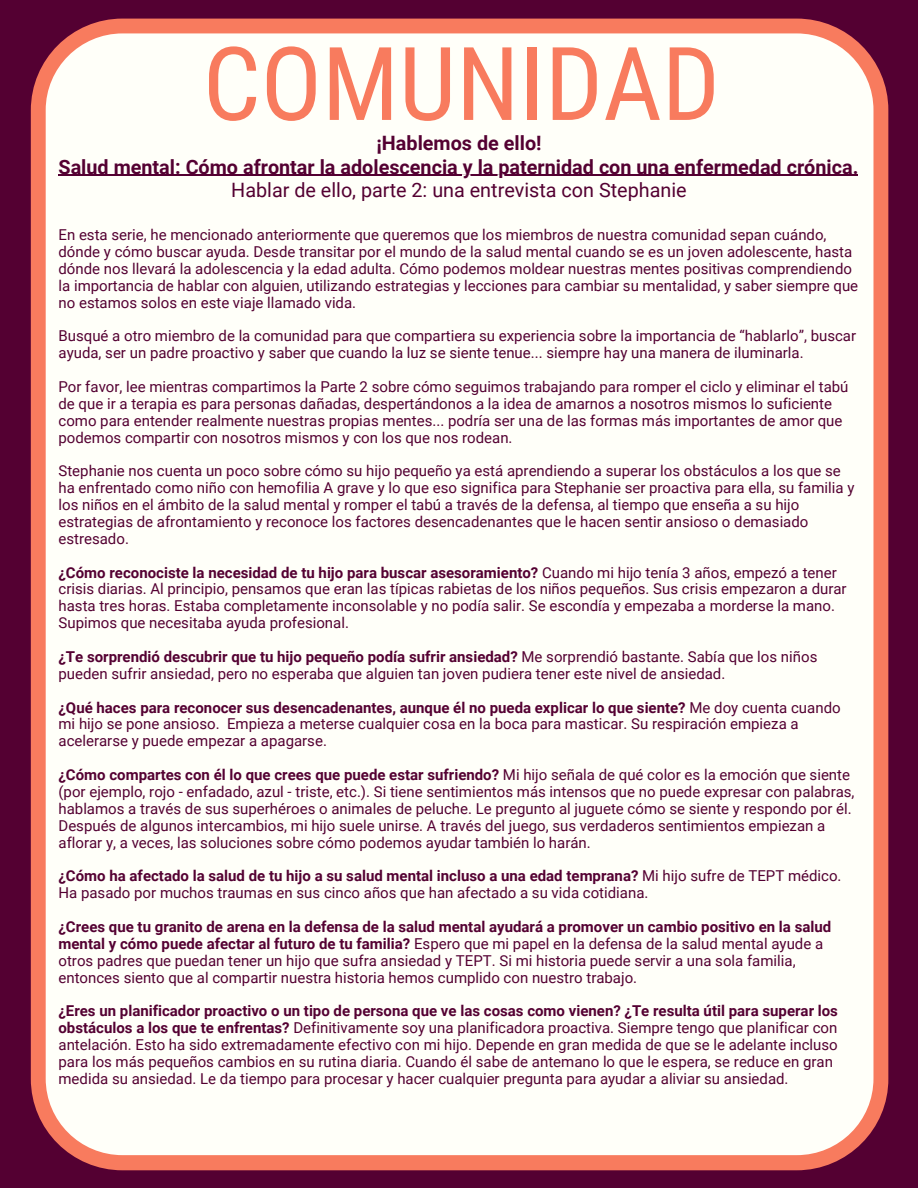
<style>
.page{position:relative;width:918px;height:1188px;background:#540032}
.page>*{position:absolute;margin:0;border:0;box-sizing:border-box;transform-origin:0 0}
.t1{font:102px "Roboto Condensed";color:#f87b5e}
.t2{font:700 19.8px/23.7px "Roboto";color:#540032;text-align:center}
.t3{font:19.8px "Roboto";color:#540032}
.t4{font:15px/16.8px "Roboto";color:#540032}
.s1{font-weight:700}
</style>
<div class="page">
<div style="left:31px;top:19px;width:858px;height:1151px;background:#fffff9"></div>
<hr style="left:59px;top:175px;width:799px;height:1px;background:#540032">
<h1 class="t1" style="left:203px;top:25px;width:519px">COMUNIDAD</h1>
<h2 class="t2" style="left:59px;top:131px;width:801px">¡Hablemos de ello!<br>Salud mental: Cómo afrontar la adolescencia y la paternidad con una enfermedad crónica.</h2>
<h2 class="t3" style="left:231px;top:179px;width:457px">Hablar de ello, parte 2: una entrevista con Stephanie</h2>
<p class="t4" style="left:59px;top:226px;width:801px">En esta serie, he mencionado anteriormente que queremos que los miembros de nuestra comunidad sepan cuándo, dónde y cómo buscar ayuda. Desde transitar por el mundo de la salud mental cuando se es un joven adolescente, hasta dónde nos llevará la adolescencia y la edad adulta. Cómo podemos moldear nuestras mentes positivas comprendiendo la importancia de hablar con alguien, utilizando estrategias y lecciones para cambiar su mentalidad, y saber siempre que no estamos solos en este viaje llamado vida.</p>
<p class="t4" style="left:59px;top:328px;width:799px">Busqué a otro miembro de la comunidad para que compartiera su experiencia sobre la importancia de “hablarlo”, buscar ayuda, ser un padre proactivo y saber que cuando la luz se siente tenue... siempre hay una manera de iluminarla.</p>
<p class="t4" style="left:59px;top:378px;width:792px">Por favor, lee mientras compartimos la Parte 2 sobre cómo seguimos trabajando para romper el ciclo y eliminar el tabú de que ir a terapia es para personas dañadas, despertándonos a la idea de amarnos a nosotros mismos lo suficiente como para entender realmente nuestras propias mentes... podría ser una de las formas más importantes de amor que podemos compartir con nosotros mismos y con los que nos rodean.</p>
<p class="t4" style="left:59px;top:463px;width:797px">Stephanie nos cuenta un poco sobre cómo su hijo pequeño ya está aprendiendo a superar los obstáculos a los que se ha enfrentado como niño con hemofilia A grave y lo que eso significa para Stephanie ser proactiva para ella, su familia y los niños en el ámbito de la salud mental y romper el tabú a través de la defensa, al tiempo que enseña a su hijo estrategias de afrontamiento y reconoce los factores desencadenantes que le hacen sentir ansioso o demasiado estresado.</p>
<p class="t4" style="left:59px;top:564px;width:790px"><span class="s1">¿Cómo reconociste la necesidad de tu hijo para buscar asesoramiento?</span> Cuando mi hijo tenía 3 años, empezó a tener crisis diarias. Al principio, pensamos que eran las típicas rabietas de los niños pequeños. Sus crisis empezaron a durar hasta tres horas. Estaba completamente inconsolable y no podía salir. Se escondía y empezaba a morderse la mano.<br>Supimos que necesitaba ayuda profesional.</p>
<p class="t4" style="left:59px;top:648px;width:760px"><span class="s1">¿Te sorprendió descubrir que tu hijo pequeño podía sufrir ansiedad?</span> Me sorprendió bastante. Sabía que los niños pueden sufrir ansiedad, pero no esperaba que alguien tan joven pudiera tener este nivel de ansiedad.</p>
<p class="t4" style="left:59px;top:699px;width:784px"><span class="s1">¿Qué haces para reconocer sus desencadenantes, aunque él no pueda explicar lo que siente?</span> Me doy cuenta cuando mi hijo se pone ansioso. Empieza a meterse cualquier cosa en la boca para masticar. Su respiración empieza a acelerarse y puede empezar a apagarse.</p>
<p class="t4" style="left:59px;top:766px;width:798px"><span class="s1">¿Cómo compartes con él lo que crees que puede estar sufriendo?</span> Mi hijo señala de qué color es la emoción que siente (por ejemplo, rojo - enfadado, azul - triste, etc.). Si tiene sentimientos más intensos que no puede expresar con palabras, hablamos a través de sus superhéroes o animales de peluche. Le pregunto al juguete cómo se siente y respondo por él.<br>Después de algunos intercambios, mi hijo suele unirse. A través del juego, sus verdaderos sentimientos empiezan a aflorar y, a veces, las soluciones sobre cómo podemos ayudar también lo harán.</p>
<p class="t4" style="left:59px;top:868px;width:785px"><span class="s1">¿Cómo ha afectado la salud de tu hijo a su salud mental incluso a una edad temprana?</span> Mi hijo sufre de TEPT médico.<br>Ha pasado por muchos traumas en sus cinco años que han afectado a su vida cotidiana.</p>
<p class="t4" style="left:59px;top:918px;width:774px"><span class="s1">¿Crees que tu granito de arena en la defensa de la salud mental ayudará a promover un cambio positivo en la salud mental y cómo puede afectar al futuro de tu familia?</span> Espero que mi papel en la defensa de la salud mental ayude a otros padres que puedan tener un hijo que sufra ansiedad y TEPT. Si mi historia puede servir a una sola familia, entonces siento que al compartir nuestra historia hemos cumplido con nuestro trabajo.</p>
<p class="t4" style="left:59px;top:1003px;width:781px"><span class="s1">¿Eres un planificador proactivo o un tipo de persona que ve las cosas como vienen? ¿Te resulta útil para superar los obstáculos a los que te enfrentas?</span> Definitivamente soy una planificadora proactiva. Siempre tengo que planificar con antelación. Esto ha sido extremadamente efectivo con mi hijo. Depende en gran medida de que se le adelante incluso para los más pequeños cambios en su rutina diaria. Cuando él sabe de antemano lo que le espera, se reduce en gran medida su ansiedad. Le da tiempo para procesar y hacer cualquier pregunta para ayudar a aliviar su ansiedad.</p>
</div>
